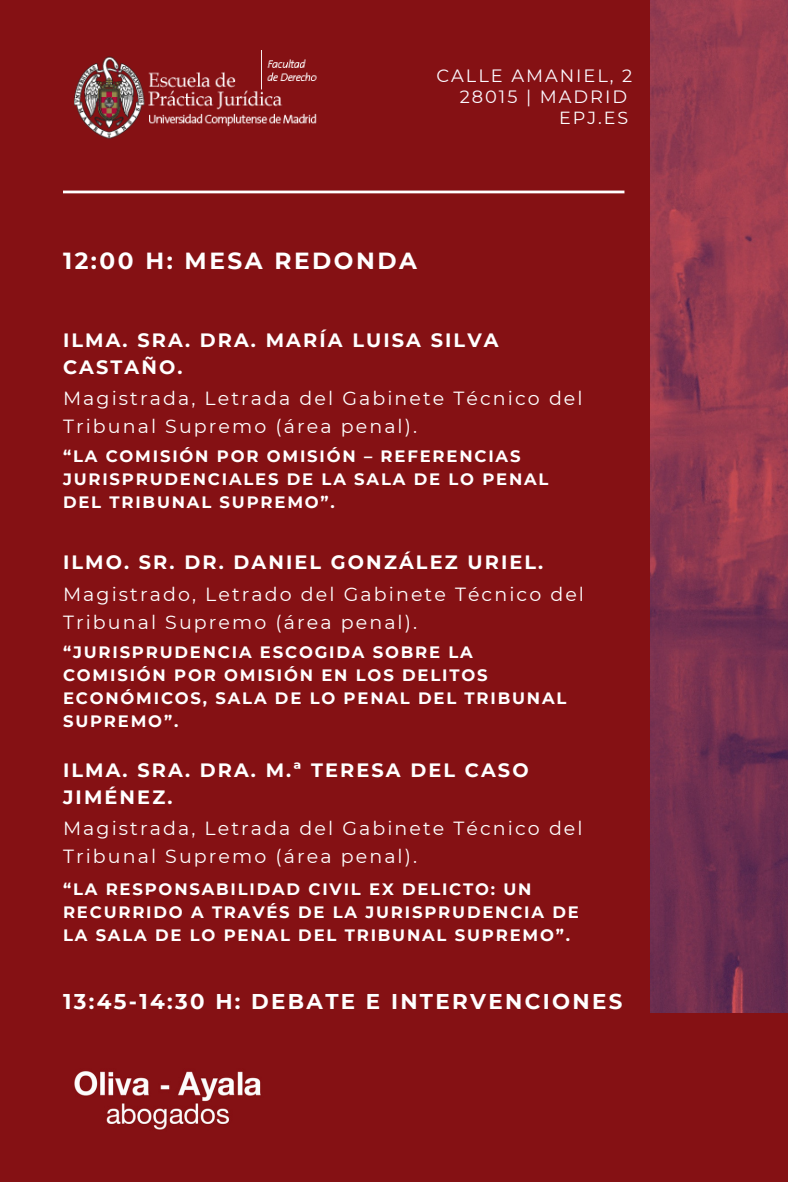
<style>
.page{position:relative;width:788px;height:1182px;background:#fff}
.page>*{position:absolute;margin:0;border:0;box-sizing:border-box;transform-origin:0 0}
.t1{font:700 23.28px "Montserrat";letter-spacing:.11em;color:#fff}
.t2{font:700 21.35px "Montserrat";letter-spacing:.11em;color:#fff}
.t3{font:700 19.25px/26.9px "Montserrat";letter-spacing:.11em;color:#fff}
.t4{font:18.99px/27.6px "Montserrat";letter-spacing:.11em;color:#fff}
.t5{font:17.76px/21px "Montserrat";letter-spacing:.11em;color:#fbf9ff;text-align:right}
.t6{font:17.5px "Montserrat";color:#fff}
.t7{font:700 16.45px/22.9px "Montserrat";letter-spacing:.11em;color:#fff}
</style>
<div class="page">
<img style="left:649px;top:0;width:139px;height:1181px">
<div style="left:0;top:0;width:649px;height:1181px;background:#851114"></div>
<img style="left:74px;top:51px;width:243px;height:88px">
<div style="left:0;top:1013px;width:787px;height:168px;background:#851114"></div>
<img style="left:74px;top:1071px;width:187px;height:59px">
<hr style="left:63px;top:190px;width:561px;height:3px;background:#fff">
<p class="t5" style="left:436px;top:65px;width:197px">CALLE AMANIEL, 2<br>28015 | MADRID</p>
<p class="t1" style="left:63px;top:246px;width:355px">12:00 H: MESA REDONDA</p>
<p class="t6" style="left:559px;top:107px;width:70px">EPJ.ES</p>
<p class="t3" style="left:63px;top:326px;width:437px">ILMA. SRA. DRA. MARÍA LUISA SILVA<br>CASTAÑO.</p>
<p class="t4" style="left:63px;top:384px;width:521px">Magistrada, Letrada del Gabinete Técnico del<br>Tribunal Supremo (área penal).</p>
<p class="t7" style="left:63px;top:445px;width:487px">“LA COMISIÓN POR OMISIÓN – REFERENCIAS<br>JURISPRUDENCIALES DE LA SALA DE LO PENAL<br>DEL TRIBUNAL SUPREMO”.</p>
<p class="t3" style="left:63px;top:549px;width:482px">ILMO. SR. DR. DANIEL GONZÁLEZ URIEL.</p>
<p class="t4" style="left:63px;top:580px;width:522px">Magistrado, Letrado del Gabinete Técnico del<br>Tribunal Supremo (área penal).</p>
<p class="t7" style="left:63px;top:640px;width:505px">“JURISPRUDENCIA ESCOGIDA SOBRE LA<br>COMISIÓN POR OMISIÓN EN LOS DELITOS<br>ECONÓMICOS, SALA DE LO PENAL DEL TRIBUNAL<br>SUPREMO”.</p>
<p class="t3" style="left:63px;top:756px;width:467px">ILMA. SRA. DRA. M.ª TERESA DEL CASO<br>JIMÉNEZ.</p>
<p class="t4" style="left:63px;top:814px;width:521px">Magistrada, Letrada del Gabinete Técnico del<br>Tribunal Supremo (área penal).</p>
<p class="t7" style="left:63px;top:877px;width:517px">“LA RESPONSABILIDAD CIVIL EX DELICTO: UN<br>RECURRIDO A TRAVÉS DE LA JURISPRUDENCIA DE<br>LA SALA DE LO PENAL DEL TRIBUNAL SUPREMO”.</p>
<p class="t2" style="left:63px;top:988px;width:561px">13:45-14:30 H: DEBATE E INTERVENCIONES</p>
</div>
